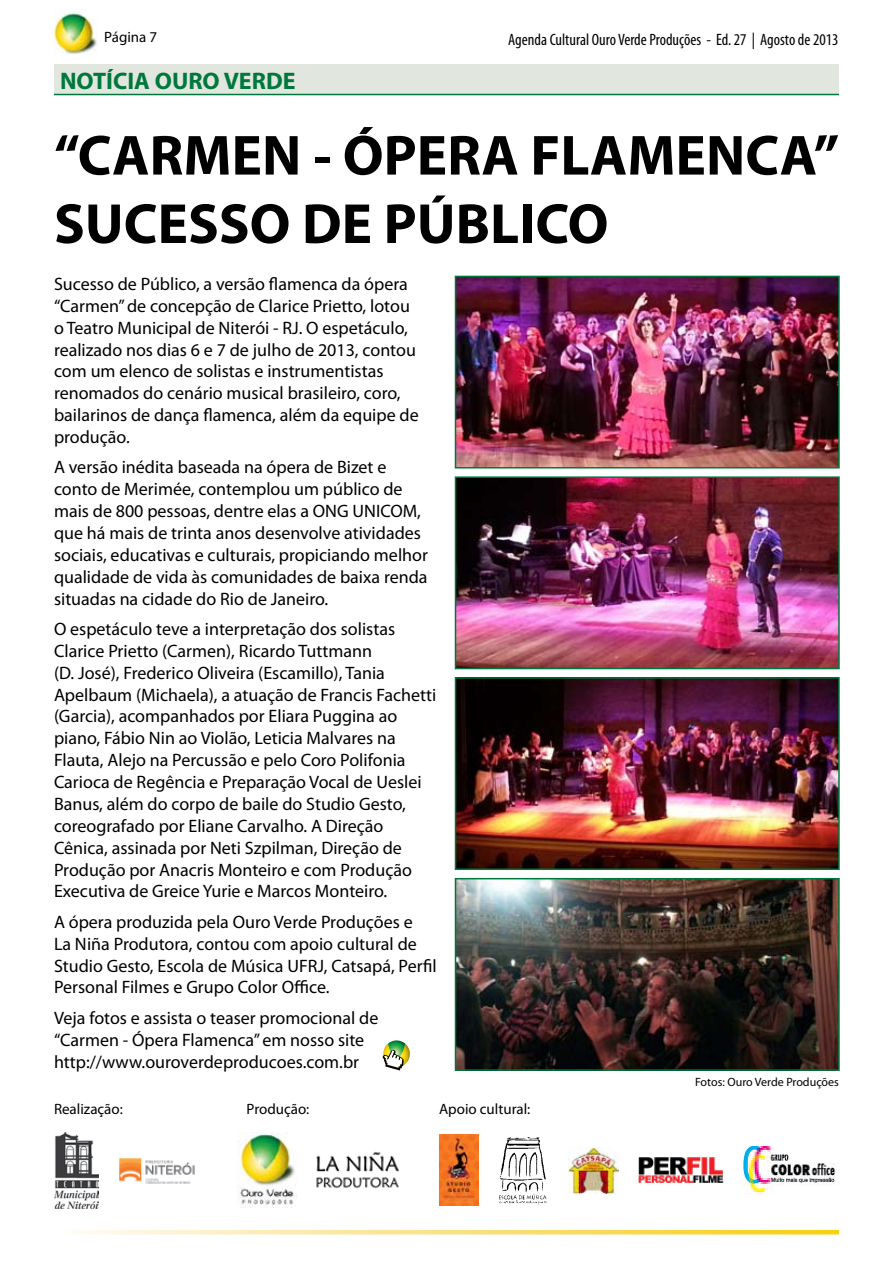
<style>
.page{position:relative;width:893px;height:1263px;background:#fff}
.page>*{position:absolute;margin:0;border:0;box-sizing:border-box;transform-origin:0 0}
.t1{font:700 57px/68.4px "Myriad Pro";color:#000}
.t2{font:700 24px "Myriad Pro";color:#00783d}
.t3{font:18px/21.9px "Myriad Pro";color:#000}
.t4{font:condensed 16.5px "Myriad Pro";color:#000}
.t5{font:15px "Myriad Pro";color:#000}
.t6{font:12px "Myriad Pro";color:#000}
</style>
<div class="page">
<img style="left:54px;top:12px;width:43px;height:42px">
<svg style="left:76px;top:1230px;width:763px;height:4px;background:#fae181"></svg>
<div style="left:54px;top:64px;width:785px;height:30px;background:#e1e7de"></div>
<hr style="left:54px;top:94px;width:785px;height:1px;background:#00783d">
<svg style="left:383px;top:1040px;width:27px;height:30px"></svg>
<img style="left:439px;top:1134px;width:39px;height:72px">
<img style="left:119px;top:1158px;width:76px;height:26px">
<img style="left:499px;top:1137px;width:48px;height:68px">
<img style="left:743px;top:1146px;width:94px;height:48px">
<img style="left:316px;top:1151px;width:83px;height:38px">
<img style="left:638px;top:1157px;width:86px;height:26px">
<img style="left:54px;top:1133px;width:44px;height:76px">
<img style="left:236px;top:1133px;width:59px;height:75px">
<img style="left:569px;top:1147px;width:50px;height:46px">
<img style="left:458px;top:279px;width:379px;height:186px">
<div style="left:455px;top:276px;width:385px;height:192px;border:2px solid #00783d"></div>
<img style="left:458px;top:479px;width:379px;height:187px">
<div style="left:455px;top:476px;width:385px;height:193px;border:2px solid #00783d"></div>
<img style="left:458px;top:680px;width:379px;height:187px">
<div style="left:455px;top:677px;width:385px;height:193px;border:2px solid #00783d"></div>
<img style="left:458px;top:881px;width:379px;height:187px">
<div style="left:455px;top:878px;width:385px;height:193px;border:2px solid #00783d"></div>
<p class="t5" style="left:104px;top:28px;width:55px">Página 7</p>
<p class="t4" style="left:508px;top:29px;width:332px">Agenda Cultural Ouro Verde Produções - Ed. 27 | Agosto de 2013</p>
<h2 class="t2" style="left:60px;top:65px;width:237px">NOTÍCIA OURO VERDE</h2>
<h1 class="t1" style="left:54px;top:119px;width:787px">“CARMEN - ÓPERA FLAMENCA”<br>SUCESSO DE PÚBLICO</h1>
<p class="t3" style="left:54px;top:273px;width:366px">Sucesso de Público, a versão flamenca da ópera “Carmen” de concepção de Clarice Prietto, lotou o Teatro Municipal de Niterói - RJ. O espetáculo, realizado nos dias 6 e 7 de julho de 2013, contou com um elenco de solistas e instrumentistas renomados do cenário musical brasileiro, coro, bailarinos de dança flamenca, além da equipe de produção.</p>
<p class="t3" style="left:54px;top:456px;width:375px">A versão inédita baseada na ópera de Bizet e conto de Merimée, contemplou um público de mais de 800 pessoas, dentre elas a ONG UNICOM, que há mais de trinta anos desenvolve atividades sociais, educativas e culturais, propiciando melhor qualidade de vida às comunidades de baixa renda situadas na cidade do Rio de Janeiro.</p>
<p class="t3" style="left:54px;top:618px;width:384px">O espetáculo teve a interpretação dos solistas Clarice Prietto (Carmen), Ricardo Tuttmann<br>(D. José), Frederico Oliveira (Escamillo), Tania Apelbaum (Michaela), a atuação de Francis Fachetti (Garcia), acompanhados por Eliara Puggina ao piano, Fábio Nin ao Violão, Leticia Malvares na Flauta, Alejo na Percussão e pelo Coro Polifonia Carioca de Regência e Preparação Vocal de Ueslei Banus, além do corpo de baile do Studio Gesto, coreografado por Eliane Carvalho. A Direção Cênica, assinada por Neti Szpilman, Direção de Produção por Anacris Monteiro e com Produção Executiva de Greice Yurie e Marcos Monteiro.</p>
<p class="t3" style="left:54px;top:910px;width:384px">A ópera produzida pela Ouro Verde Produções e<br>La Niña Produtora, contou com apoio cultural de Studio Gesto, Escola de Música UFRJ, Catsapá, Perfil Personal Filmes e Grupo Color Office.</p>
<p class="t3" style="left:54px;top:1006px;width:326px">Veja fotos e assista o teaser promocional de “Carmen - Ópera Flamenca” em nosso site http://www.ouroverdeproducoes.com.br</p>
<p class="t5" style="left:54px;top:1100px;width:70px">Realização:</p>
<p class="t5" style="left:247px;top:1100px;width:64px">Produção:</p>
<p class="t5" style="left:439px;top:1100px;width:93px">Apoio cultural:</p>
<p class="t6" style="left:695px;top:1075px;width:145px">Fotos: Ouro Verde Produções</p>
</div>
